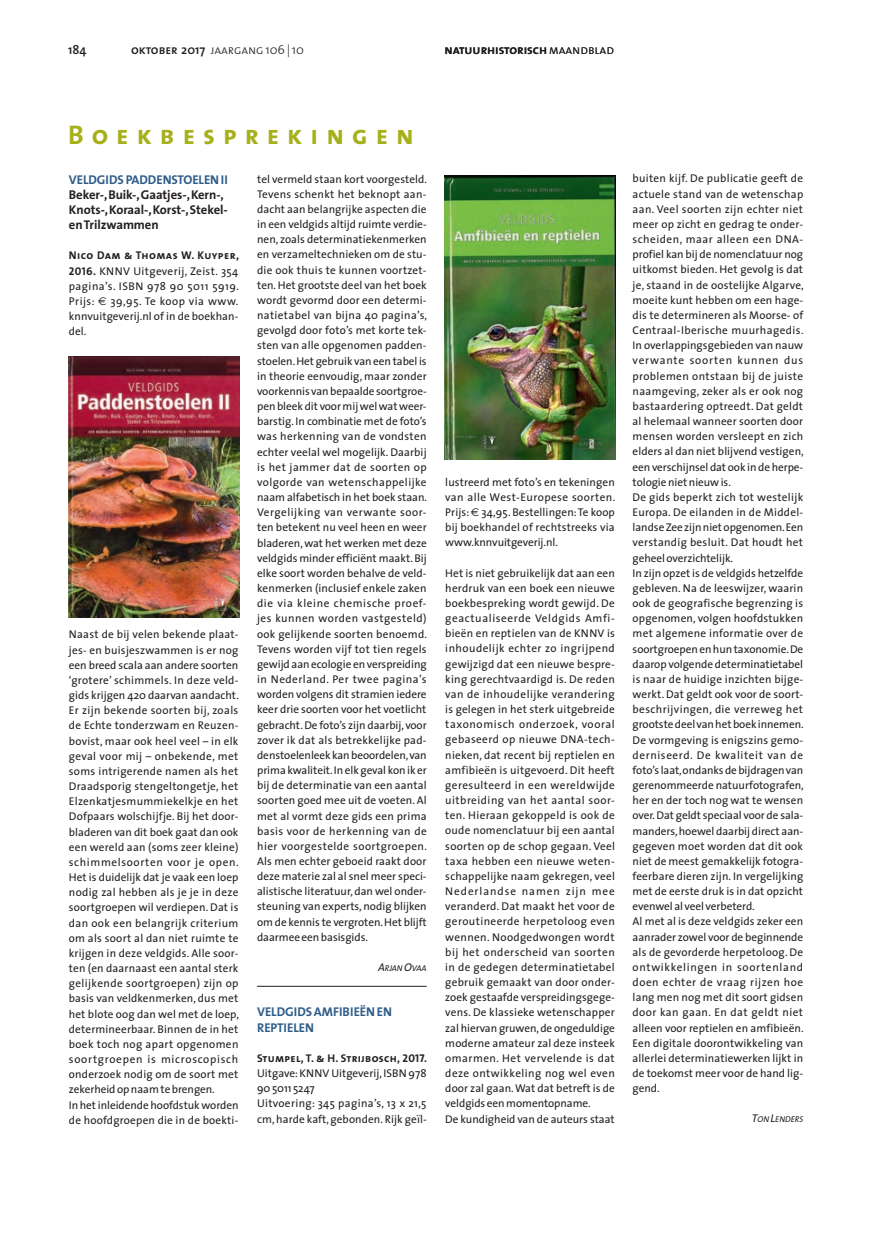
<style>
.page{position:relative;width:872px;height:1234px;background:#fff}
.page>*{position:absolute;margin:0;border:0;box-sizing:border-box;transform-origin:0 0}
.t1{font:27px "The Sans Bold Caps";letter-spacing:.295em;color:#a6b01a}
.t2{font:700 12.75px/15.1px "The Sans";letter-spacing:-.005em;color:#231f20}
.t3{font:700 12.75px/15.1px "The Sans";letter-spacing:-.005em;color:#2e5c88}
.t4{font:12.75px "The Sans Light Caps";letter-spacing:-.005em;color:#231f20}
.t5{font:12.75px "The Sans Semi Bold Caps";letter-spacing:-.005em;color:#231f20}
.t6{font:600 12.75px "The Sans";color:#231f20}
.t7{font:11.25px/15.1px "The Sans";letter-spacing:.015em;color:#231f20}
.t8{font:11.25px "The Sans Bold Caps";letter-spacing:.025em;color:#231f20}
.t9{font:italic 8.4px "The Sans";letter-spacing:-.005em;color:#231f20}
.s1{font-family:"The Sans Semi Bold Caps"}
.s2{font-family:"The Sans";font-weight:600}
.s3{font-family:"The Sans";font-weight:300}
.s4{font-family:"The Sans Light Caps"}
.s5{font-family:"The Sans Bold Caps"}
.s6{font-family:"Euro Sans"}
.s7{font-size:11.25px}
</style>
<div class="page">
<hr style="left:257px;top:985px;width:170px;height:1px;background:#231f20">
<img style="left:68px;top:356px;width:171px;height:261px">
<img style="left:444px;top:176px;width:171px;height:283px">
<p class="t6" style="left:68px;top:39px;width:20px">184</p>
<p class="t4" style="left:131px;top:39px;width:174px"><span class="s1">oktober</span> <span class="s2">2017</span> jaargang <span class="s3">106 | 10</span></p>
<p class="t5" style="left:444px;top:39px;width:171px">natuurhistorisch<span class="s4">maandblad</span></p>
<h1 class="t1" style="left:68px;top:112px;width:347px">Boekbesprekingen</h1>
<p class="t3" style="left:69px;top:171px;width:161px">VELDGIDS PADDENSTOELEN II</p>
<p class="t2" style="left:69px;top:186px;width:160px">Beker-, Buik-, Gaatjes-, Kern-,<br>Knots-, Koraal-, Korst-, Stekel&shy;en Trilzwammen</p>
<p class="t8" style="left:69px;top:246px;width:171px">Nico Dam &amp; Thomas W. Kuyper,</p>
<p class="t7" style="left:69px;top:263px;width:171px;text-align:justify"><span class="s5">2016.</span> KNNV Uitgeverij, Zeist. 354 pagina’s. ISBN 978 90 5011 5919.<br>Prijs: <span class="s6">€</span> 39,95. Te koop via www. knnvuitgeverij.nl of in de boekhan&shy;del.</p>
<p class="t7" style="left:257px;top:171px;width:172px;text-align:justify">tel vermeld staan kort voorgesteld.<br>Tevens schenkt het beknopt aan&shy;dacht aan belangrijke aspecten die in een veldgids altijd ruimte verdie&shy;nen, zoals determinatiekenmerken en verzameltechnieken om de stu&shy;die ook thuis te kunnen voortzet&shy;ten. Het grootste deel van het boek wordt gevormd door een determi&shy;natietabel van bijna 40 pagina’s, gevolgd door foto’s met korte tek&shy;sten van alle opgenomen padden&shy;stoelen. Het gebruik van een tabel is in theorie eenvoudig, maar zonder voorkennis van bepaalde soortgroe&shy;pen bleek dit voor mij wel wat weer&shy;barstig. In combinatie met de foto’s was herkenning van de vondsten echter veelal wel mogelijk. Daarbij is het jammer dat de soorten op volgorde van wetenschappelijke naam alfabetisch in het boek staan.<br>Vergelijking van verwante soor&shy;ten betekent nu veel heen en weer bladeren, wat het werken met deze veldgids minder efficiënt maakt. Bij elke soort worden behalve de veld&shy;kenmerken (inclusief enkele zaken die via kleine chemische proef&shy;jes kunnen worden vastgesteld) ook gelijkende soorten benoemd.<br>Tevens worden vijf tot tien regels gewijd aan ecologie en verspreiding in Nederland. Per twee pagina’s worden volgens dit stramien iedere keer drie soorten voor het voetlicht gebracht. De foto’s zijn daarbij, voor zover ik dat als betrekkelijke pad&shy;denstoelenleek kan beoordelen, van prima kwaliteit. In elk geval kon ik er bij de determinatie van een aantal soorten goed mee uit de voeten. Al met al vormt deze gids een prima basis voor de herkenning van de hier voorgestelde soortgroepen.<br>Als men echter geboeid raakt door deze materie zal al snel meer speci&shy;alistische literatuur, dan wel onder&shy;steuning van experts, nodig blijken om de kennis te vergroten. Het blijft daarmee een basisgids.</p>
<p class="t9" style="left:378px;top:960px;width:50px"><span class="s7">A</span>RJAN <span class="s7">O</span>VAA</p>
<p class="t3" style="left:257px;top:1003px;width:136px">VELDGIDS AMFIBIEËN EN<br>REPTIELEN</p>
<p class="t8" style="left:257px;top:1048px;width:171px">Stumpel, T. &amp; H. Strijbosch, 2017.</p>
<p class="t7" style="left:257px;top:1065px;width:171px">Uitgave: KNNV Uitgeverij, ISBN 978<br>90 5011 5247<br>Uitvoering: 345 pagina’s, 13 x 21,5 cm, harde kaft, gebonden. Rijk geïl-</p>
<p class="t7" style="left:69px;top:626px;width:172px">Naast de bij velen bekende plaat&shy;jes- en buisjeszwammen is er nog een breed scala aan andere soorten ‘grotere’ schimmels. In deze veld&shy;gids krijgen 420 daarvan aandacht.<br>Er zijn bekende soorten bij, zoals de Echte tonderzwam en Reuzen&shy;bovist, maar ook heel veel – in elk geval voor mij – onbekende, met soms intrigerende namen als het Draadsporig stengeltongetje, het Elzenkatjesmummiekelkje en het Dofpaars wolschijfje. Bij het door&shy;bladeren van dit boek gaat dan ook een wereld aan (soms zeer kleine) schimmelsoorten voor je open.<br>Het is duidelijk dat je vaak een loep nodig zal hebben als je je in deze soortgroepen wil verdiepen. Dat is dan ook een belangrijk criterium om als soort al dan niet ruimte te krijgen in deze veldgids. Alle soor&shy;ten (en daarnaast een aantal sterk gelijkende soortgroepen) zijn op basis van veldkenmerken, dus met het blote oog dan wel met de loep, determineerbaar. Binnen de in het boek toch nog apart opgenomen soortgroepen is microscopisch onderzoek nodig om de soort met zekerheid op naam te brengen.<br>In het inleidende hoofdstuk worden de hoofdgroepen die in de boekti-</p>
<p class="t7" style="left:445px;top:474px;width:172px;text-align:justify">lustreerd met foto’s en tekeningen van alle West-Europese soorten.<br>Prijs: <span class="s6">€</span> 34,95. Bestellingen: Te koop bij boekhandel of rechtstreeks via www.knnvuitgeverij.nl.</p>
<p class="t7" style="left:445px;top:564px;width:171px">Het is niet gebruikelijk dat aan een herdruk van een boek een nieuwe boekbespreking wordt gewijd. De geactualiseerde Veldgids Amfi&shy;bieën en reptielen van de KNNV is inhoudelijk echter zo ingrijpend gewijzigd dat een nieuwe bespre&shy;king gerechtvaardigd is. De reden van de inhoudelijke verandering is gelegen in het sterk uitgebreide taxonomisch onderzoek, vooral gebaseerd op nieuwe DNA-tech&shy;nieken, dat recent bij reptielen en amfibieën is uitgevoerd. Dit heeft geresulteerd in een wereldwijde uitbreiding van het aantal soor&shy;ten. Hieraan gekoppeld is ook de oude nomenclatuur bij een aantal soorten op de schop gegaan. Veel taxa hebben een nieuwe weten&shy;schappelijke naam gekregen, veel<br>Nederlandse namen zijn mee veranderd. Dat maakt het voor de geroutineerde herpetoloog even wennen. Noodgedwongen wordt bij het onderscheid van soorten in de gedegen determinatietabel gebruik gemaakt van door onder&shy;zoek gestaafde verspreidingsgege&shy;vens. De klassieke wetenschapper zal hiervan gruwen, de ongeduldige moderne amateur zal deze insteek omarmen. Het vervelende is dat deze ontwikkeling nog wel even door zal gaan. Wat dat betreft is de veldgids een momentopname.<br>De kundigheid van de auteurs staat</p>
<p class="t7" style="left:632px;top:171px;width:173px">buiten kijf. De publicatie geeft de actuele stand van de wetenschap aan. Veel soorten zijn echter niet meer op zicht en gedrag te onder&shy;scheiden, maar alleen een DNA&shy;profiel kan bij de nomenclatuur nog uitkomst bieden. Het gevolg is dat je, staand in de oostelijke Algarve, moeite kunt hebben om een hage&shy;dis te determineren als Moorse- of Centraal-Iberische muurhagedis.<br>In overlappingsgebieden van nauw verwante soorten kunnen dus problemen ontstaan bij de juiste naamgeving, zeker als er ook nog bastaardering optreedt. Dat geldt al helemaal wanneer soorten door mensen worden versleept en zich elders al dan niet blijvend vestigen, een verschijnsel dat ook in de herpe&shy;tologie niet nieuw is.<br>De gids beperkt zich tot westelijk Europa. De eilanden in de Middel&shy;landse Zee zijn niet opgenomen. Een verstandig besluit. Dat houdt het geheel overzichtelijk.<br>In zijn opzet is de veldgids hetzelfde gebleven. Na de leeswijzer, waarin ook de geografische begrenzing is opgenomen, volgen hoofdstukken met algemene informatie over de soortgroepen en hun taxonomie. De daarop volgende determinatietabel is naar de huidige inzichten bijge&shy;werkt. Dat geldt ook voor de soort&shy;beschrijvingen, die verreweg het grootste deel van het boek innemen.<br>De vormgeving is enigszins gemo&shy;derniseerd. De kwaliteit van de foto’s laat, ondanks de bijdragen van gerenommeerde natuurfotografen, her en der toch nog wat te wensen over. Dat geldt speciaal voor de sala&shy;manders, hoewel daarbij direct aan&shy;gegeven moet worden dat dit ook niet de meest gemakkelijk fotogra&shy;feerbare dieren zijn. In vergelijking met de eerste druk is in dat opzicht evenwel al veel verbeterd.<br>Al met al is deze veldgids zeker een aanrader zowel voor de beginnende als de gevorderde herpetoloog. De ontwikkelingen in soortenland doen echter de vraag rijzen hoe lang men nog met dit soort gidsen door kan gaan. En dat geldt niet alleen voor reptielen en amfibieën.<br>Een digitale doorontwikkeling van allerlei determinatiewerken lijkt in de toekomst meer voor de hand lig&shy;gend.</p>
<p class="t9" style="left:752px;top:1112px;width:53px"><span class="s7">T</span>ON <span class="s7">L</span>ENDERS</p>
</div>
